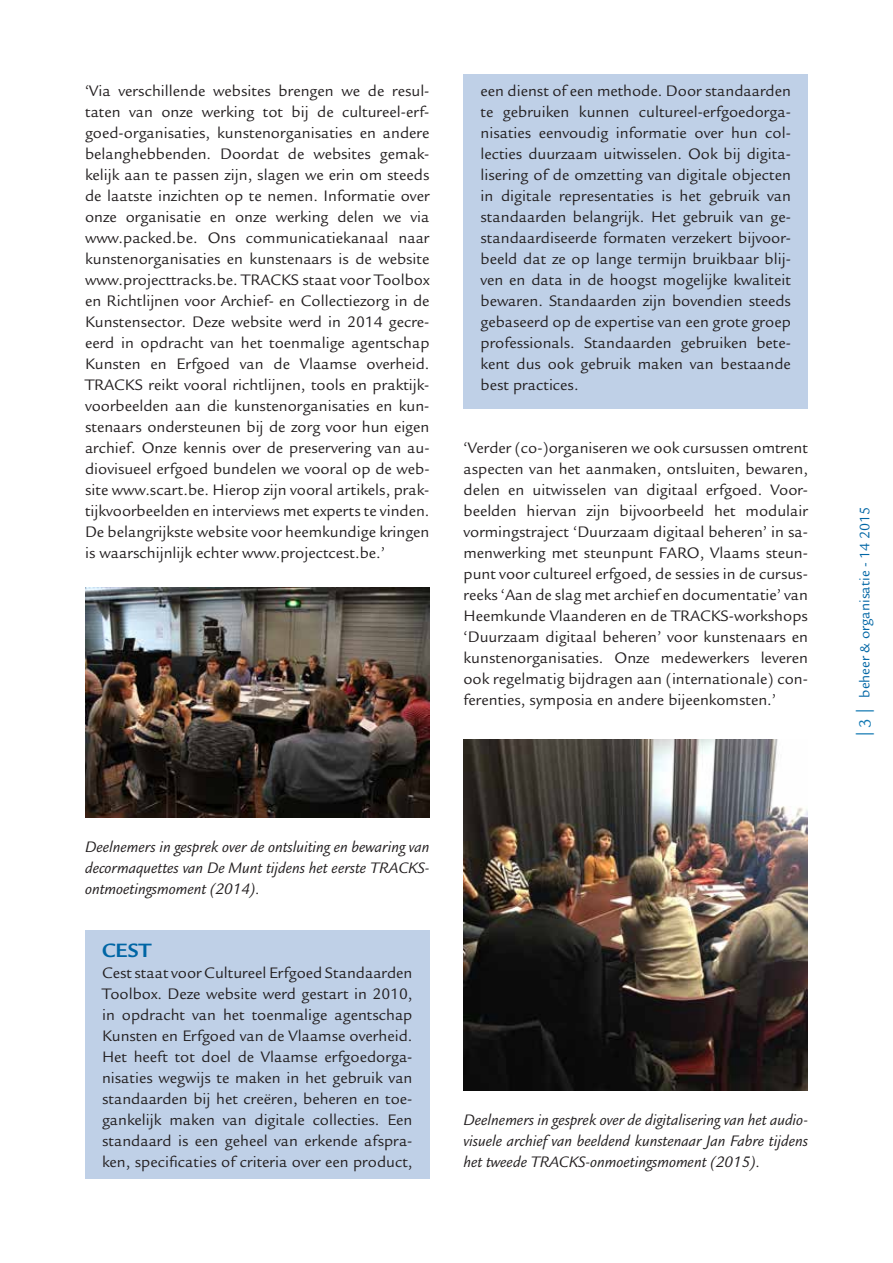
<style>
.page{position:relative;width:893px;height:1263px;background:#fff}
.page>*{position:absolute;margin:0;border:0;box-sizing:border-box;transform-origin:0 0}
.t1{font:700 21px "Legacy Sans Std";color:#0066a5}
.t2{font:16.5px/21px "Legacy Sans Std";color:#231f20;text-align:justify}
.t3{font:italic 16.5px/21px "Legacy Sans Std";color:#231f20;text-align:justify}
.t4{font:15px "Legacy Sans Std";color:#0066a5}
.s1{font-family:"Myriad Pro";font-size:18px;color:#1379b3}
.s2{font-size:18px;color:#1379b3}
</style>
<div class="page">
<div style="left:463px;top:74px;width:345px;height:335px;background:#bfd0e7"></div>
<div style="left:85px;top:930px;width:344px;height:249px;background:#bfd0e7"></div>
<img style="left:85px;top:588px;width:344px;height:229px">
<img style="left:463px;top:739px;width:345px;height:351px">
<p class="t2" style="left:85px;top:80px;width:346px">‘Via verschillende websites brengen we de resul&shy;taten van onze werking tot bij de cultureel-erf&shy;goed-organisaties, kunstenorganisaties en andere belanghebbenden. Doordat de websites gemak&shy;kelijk aan te passen zijn, slagen we erin om steeds de laatste inzichten op te nemen. Informatie over onze organisatie en onze werking delen we via www.packed.be. Ons communicatiekanaal naar kunstenorganisaties en kunstenaars is de website www.projecttracks.be. TRACKS staat voor Toolbox en Richtlijnen voor Archief- en Collectiezorg in de Kunstensector. Deze website werd in 2014 gecre&shy;ëerd in opdracht van het toenmalige agentschap Kunsten en Erfgoed van de Vlaamse overheid.<br>TRACKS reikt vooral richtlijnen, tools en praktijk&shy;voorbeelden aan die kunstenorganisaties en kun&shy;stenaars ondersteunen bij de zorg voor hun eigen archief. Onze kennis over de preservering van au&shy;diovisueel erfgoed bundelen we vooral op de web&shy;site www.scart.be. Hierop zijn vooral artikels, prak&shy;tijkvoorbeelden en interviews met experts te vinden.<br>De belangrijkste website voor heemkundige kringen is waarschijnlijk echter www.projectcest.be.’</p>
<p class="t2" style="left:480px;top:81px;width:312px">een dienst of een methode. Door standaarden te gebruiken kunnen cultureel-erfgoedorga&shy;nisaties eenvoudig informatie over hun col&shy;lecties duurzaam uitwisselen. Ook bij digita&shy;lisering of de omzetting van digitale objecten in digitale representaties is het gebruik van standaarden belangrijk. Het gebruik van ge&shy;standaardiseerde formaten verzekert bijvoor&shy;beeld dat ze op lange termijn bruikbaar blij&shy;ven en data in de hoogst mogelijke kwaliteit bewaren. Standaarden zijn bovendien steeds gebaseerd op de expertise van een grote groep professionals. Standaarden gebruiken bete&shy;kent dus ook gebruik maken van bestaande best practices.</p>
<p class="t2" style="left:463px;top:438px;width:346px">‘Verder (co-)organiseren we ook cursussen omtrent aspecten van het aanmaken, ontsluiten, bewaren, delen en uitwisselen van digitaal erfgoed. Voor&shy;beelden hiervan zijn bijvoorbeeld het modulair vormingstraject ‘Duurzaam digitaal beheren’ in sa&shy;menwerking met steunpunt FARO, Vlaams steun&shy;punt voor cultureel erfgoed, de sessies in de cursus&shy;reeks ‘Aan de slag met archief en documentatie’ van Heemkunde Vlaanderen en de TRACKS-workshops ‘Duurzaam digitaal beheren’ voor kunstenaars en kunstenorganisaties. Onze medewerkers leveren ook regelmatig bijdragen aan (internationale) con&shy;ferenties, symposia en andere bijeenkomsten.’</p>
<p class="t3" style="left:85px;top:837px;width:346px">Deelnemers in gesprek over de ontsluiting en bewaring van decormaquettes van De Munt tijdens het eerste TRACKS&shy;ontmoetingsmoment (2014).</p>
<p class="t1" style="left:102px;top:938px;width:51px">CEST</p>
<p class="t2" style="left:102px;top:962px;width:312px">Cest staat voor Cultureel Erfgoed Standaarden Toolbox. Deze website werd gestart in 2010, in opdracht van het toenmalige agentschap Kunsten en Erfgoed van de Vlaamse overheid.<br>Het heeft tot doel de Vlaamse erfgoedorga&shy;nisaties wegwijs te maken in het gebruik van standaarden bij het creëren, beheren en toe&shy;gankelijk maken van digitale collecties. Een standaard is een geheel van erkende afspra&shy;ken, specificaties of criteria over een product,</p>
<p class="t3" style="left:463px;top:1110px;width:346px">Deelnemers in gesprek over de digitalisering van het audio&shy;visuele archief van beeldend kunstenaar Jan Fabre tijdens het tweede TRACKS-onmoetingsmoment (2015).</p>
<p class="t4" style="left:856px;top:736px;width:231px;rotate:-90deg"><span class="s1">|</span> <span class="s2">3</span> <span class="s1">|</span> beheer &amp; organisatie - 14 2015</p>
</div>
